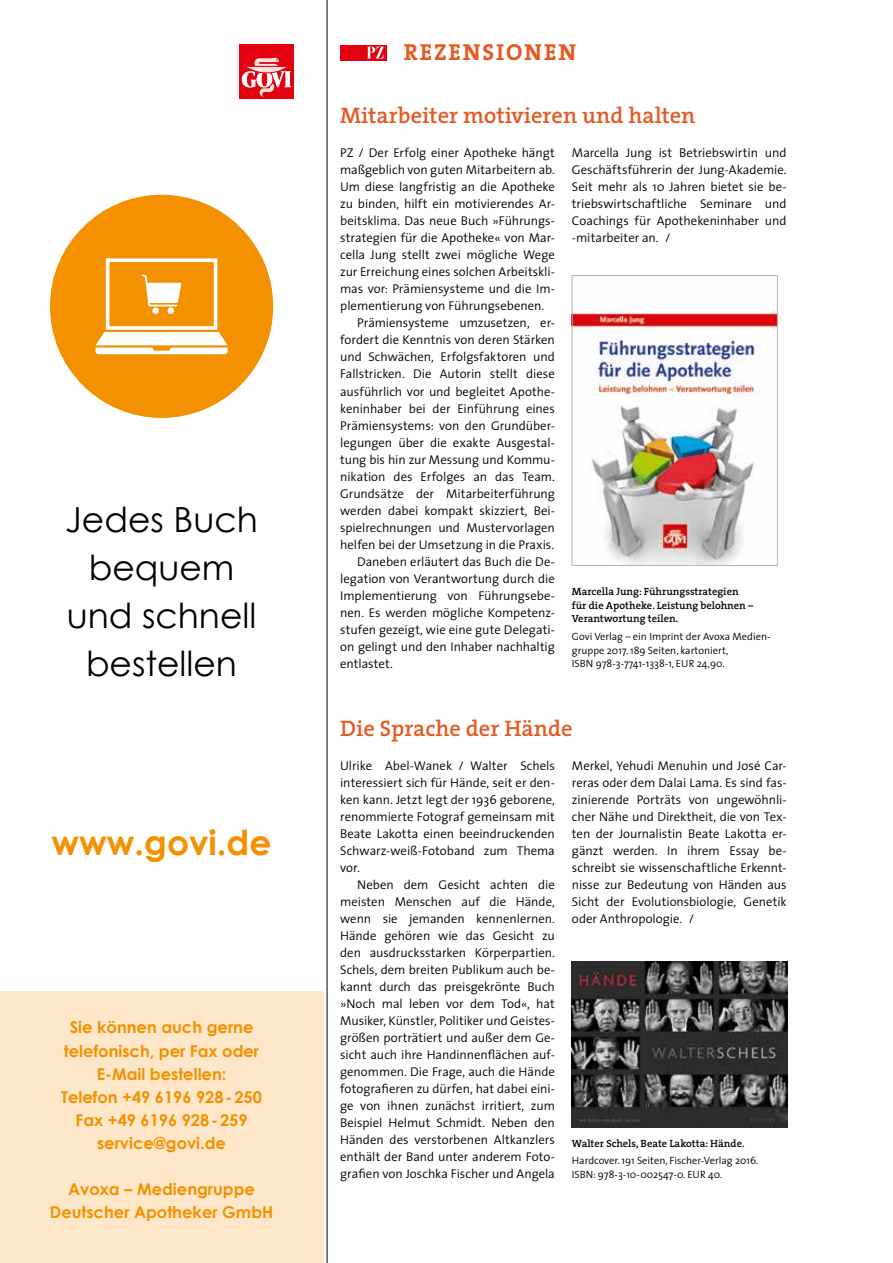
<style>
.page{position:relative;width:893px;height:1263px;background:#fff}
.page>*{position:absolute;margin:0;border:0;box-sizing:border-box;transform-origin:0 0}
.t1{font:34.5px/48px "Century Gothic OV GHPZKB";color:#000;text-align:center}
.t2{font:34.5px "Century Gothic Bold OV EHPZKB";color:#f39100}
.t3{font:700 23.25px "The Serif";letter-spacing:.08em;color:#e45a25}
.t4{font:600 22.5px "The Serif";color:#e45a25}
.t5{font:16.35px/23.1px "Century Gothic Bold OV EHPZKB";color:#f39100;text-align:center}
.t6{font:300 12.75px/17px "The Sans";letter-spacing:-.005em;color:#000;text-align:justify}
.t7{font:300 10.5px/13.5px "The Sans";color:#000}
.t8{font:600 10.5px/13.5px "The Serif";color:#000}
</style>
<div class="page">
<div style="left:340px;top:45px;width:47px;height:15px;background:#e3000f"></div>
<svg style="left:367px;top:47px;width:17px;height:11px"></svg>
<img style="left:574px;top:310px;width:202px;height:254px">
<div style="left:572px;top:275px;width:206px;height:291px;border:1px solid #bcb4a5"></div>
<img style="left:572px;top:962px;width:215px;height:165px">
<div style="left:239px;top:45px;width:55px;height:54px;background:#e3000f"></div>
<svg style="left:241px;top:58px;width:50px;height:39px"></svg>
<div style="left:0;top:991px;width:323px;height:272px;background:#fee6c9"></div>
<div style="left:50px;top:195px;width:223px;height:223px;background:#f39100;border-radius:50%"></div>
<svg style="left:96px;top:258px;width:132px;height:96px"></svg>
<div style="left:152px;top:307px;width:7px;height:7px;background:#fff;border-radius:50%"></div>
<div style="left:167px;top:307px;width:7px;height:7px;background:#fff;border-radius:50%"></div>
<hr style="left:327px;top:0;width:1px;height:1263px;background:#000">
<h1 class="t1" style="left:65px;top:495px;width:194px">Jedes Buch bequem und schnell bestellen</h1>
<h1 class="t2" style="left:52px;top:816px;width:221px">www.govi.de</h1>
<p class="t5" style="left:61px;top:1015px;width:202px">Sie können auch gerne telefonisch, per Fax oder<br>E-Mail bestellen:<br>Telefon +49 6196 928-250<br>Fax +49 6196 928-259 service@govi.de</p>
<p class="t5" style="left:50px;top:1176px;width:225px">Avoxa – Mediengruppe<br>Deutscher Apotheker GmbH</p>
<h2 class="t3" style="left:404px;top:38px;width:174px">REZENSIONEN</h2>
<h3 class="t4" style="left:340px;top:101px;width:357px">Mitarbeiter motivieren und halten</h3>
<p class="t6" style="left:340px;top:145px;width:216px">PZ / Der Erfolg einer Apotheke hängt</p>
<p class="t6" style="left:340px;top:162px;width:216px">maßgeblich von guten Mitarbeitern ab.</p>
<p class="t6" style="left:340px;top:179px;width:216px">Um diese langfristig an die Apotheke</p>
<p class="t6" style="left:340px;top:196px;width:216px">zu binden, hilft ein motivierendes Ar-</p>
<p class="t6" style="left:340px;top:213px;width:216px">beitsklima. Das neue Buch »Führungs-</p>
<p class="t6" style="left:340px;top:230px;width:216px">strategien für die Apotheke« von Mar-</p>
<p class="t6" style="left:340px;top:247px;width:216px">cella Jung stellt zwei mögliche Wege</p>
<p class="t6" style="left:340px;top:264px;width:216px">zur Erreichung eines solchen Arbeitskli-</p>
<p class="t6" style="left:340px;top:281px;width:216px">mas vor: Prämiensysteme und die Im-</p>
<p class="t6" style="left:340px;top:298px;width:206px">plementierung von Führungsebenen.</p>
<p class="t6" style="left:357px;top:315px;width:199px">Prämiensysteme umzusetzen, er-</p>
<p class="t6" style="left:340px;top:332px;width:216px">fordert die Kenntnis von deren Stärken</p>
<p class="t6" style="left:340px;top:349px;width:216px">und Schwächen, Erfolgsfaktoren und</p>
<p class="t6" style="left:340px;top:366px;width:216px">Fallstricken. Die Autorin stellt diese</p>
<p class="t6" style="left:340px;top:383px;width:216px">ausführlich vor und begleitet Apothe-</p>
<p class="t6" style="left:340px;top:400px;width:216px">keninhaber bei der Einführung eines</p>
<p class="t6" style="left:340px;top:417px;width:216px">Prämiensystems: von den Grundüber-</p>
<p class="t6" style="left:340px;top:434px;width:216px">legungen über die exakte Ausgestal-</p>
<p class="t6" style="left:340px;top:451px;width:216px">tung bis hin zur Messung und Kommu-</p>
<p class="t6" style="left:340px;top:468px;width:216px">nikation des Erfolges an das Team.</p>
<p class="t6" style="left:340px;top:485px;width:216px">Grundsätze der Mitarbeiterführung</p>
<p class="t6" style="left:340px;top:502px;width:216px">werden dabei kompakt skizziert, Bei-</p>
<p class="t6" style="left:340px;top:519px;width:216px">spielrechnungen und Mustervorlagen</p>
<p class="t6" style="left:340px;top:536px;width:216px">helfen bei der Umsetzung in die Praxis.</p>
<p class="t6" style="left:357px;top:553px;width:199px">Daneben erläutert das Buch die De-</p>
<p class="t6" style="left:340px;top:570px;width:216px">legation von Verantwortung durch die</p>
<p class="t6" style="left:340px;top:587px;width:216px">Implementierung von Führungsebe-</p>
<p class="t6" style="left:340px;top:604px;width:216px">nen. Es werden mögliche Kompetenz-</p>
<p class="t6" style="left:340px;top:621px;width:216px">stufen gezeigt, wie eine gute Delegati-</p>
<p class="t6" style="left:340px;top:638px;width:216px">on gelingt und den Inhaber nachhaltig</p>
<p class="t6" style="left:340px;top:655px;width:54px">entlastet.</p>
<p class="t6" style="left:572px;top:145px;width:216px">Marcella Jung ist Betriebswirtin und Geschäftsführerin der Jung-Akademie.<br>Seit mehr als 10 Jahren bietet sie be&shy;triebswirtschaftliche Seminare und Coachings für Apothekeninhaber und -mitarbeiter an. /</p>
<p class="t8" style="left:572px;top:585px;width:183px">Marcella Jung: Führungsstrategien für die Apotheke. Leistung belohnen –<br>Verantwortung teilen.</p>
<p class="t7" style="left:572px;top:630px;width:200px">Govi Verlag – ein Imprint der Avoxa Medien&shy;gruppe 2017. 189 Seiten, kartoniert,<br>ISBN 978-3-7741-1338-1, EUR 24,90.</p>
<h3 class="t4" style="left:340px;top:714px;width:234px">Die Sprache der Hände</h3>
<p class="t6" style="left:340px;top:757px;width:216px">Ulrike Abel-Wanek / Walter Schels interessiert sich für Hände, seit er den&shy;ken kann. Jetzt legt der 1936 geborene, renommierte Fotograf gemeinsam mit Beate Lakotta einen beeindruckenden Schwarz-weiß-Fotoband zum Thema vor.</p>
<p class="t6" style="left:340px;top:876px;width:216px;text-indent:17px">Neben dem Gesicht achten die meisten Menschen auf die Hände, wenn sie jemanden kennenlernen.<br>Hände gehören wie das Gesicht zu den ausdrucksstarken Körperpartien.<br>Schels, dem breiten Publikum auch be&shy;kannt durch das preisgekrönte Buch »Noch mal leben vor dem Tod«, hat Musiker, Künstler, Politiker und Geistes&shy;größen porträtiert und außer dem Ge&shy;sicht auch ihre Handinnenflächen auf&shy;genommen. Die Frage, auch die Hände fotografieren zu dürfen, hat dabei eini&shy;ge von ihnen zunächst irritiert, zum Beispiel Helmut Schmidt. Neben den Händen des verstorbenen Altkanzlers enthält der Band unter anderem Foto&shy;grafien von Joschka Fischer und Angela</p>
<p class="t6" style="left:572px;top:757px;width:216px">Merkel, Yehudi Menuhin und José Car&shy;reras oder dem Dalai Lama. Es sind fas&shy;zinierende Porträts von ungewöhnli&shy;cher Nähe und Direktheit, die von Tex&shy;ten der Journalistin Beate Lakotta er&shy;gänzt werden. In ihrem Essay be&shy;schreibt sie wissenschaftliche Erkennt&shy;nisse zur Bedeutung von Händen aus Sicht der Evolutionsbiologie, Genetik oder Anthropologie. /</p>
<p class="t8" style="left:572px;top:1136px;width:174px">Walter Schels, Beate Lakotta: Hände.</p>
<p class="t7" style="left:572px;top:1154px;width:188px">Hardcover. 191 Seiten, Fischer-Verlag 2016.<br>ISBN: 978-3-10-002547-0. EUR 40.</p>
</div>
